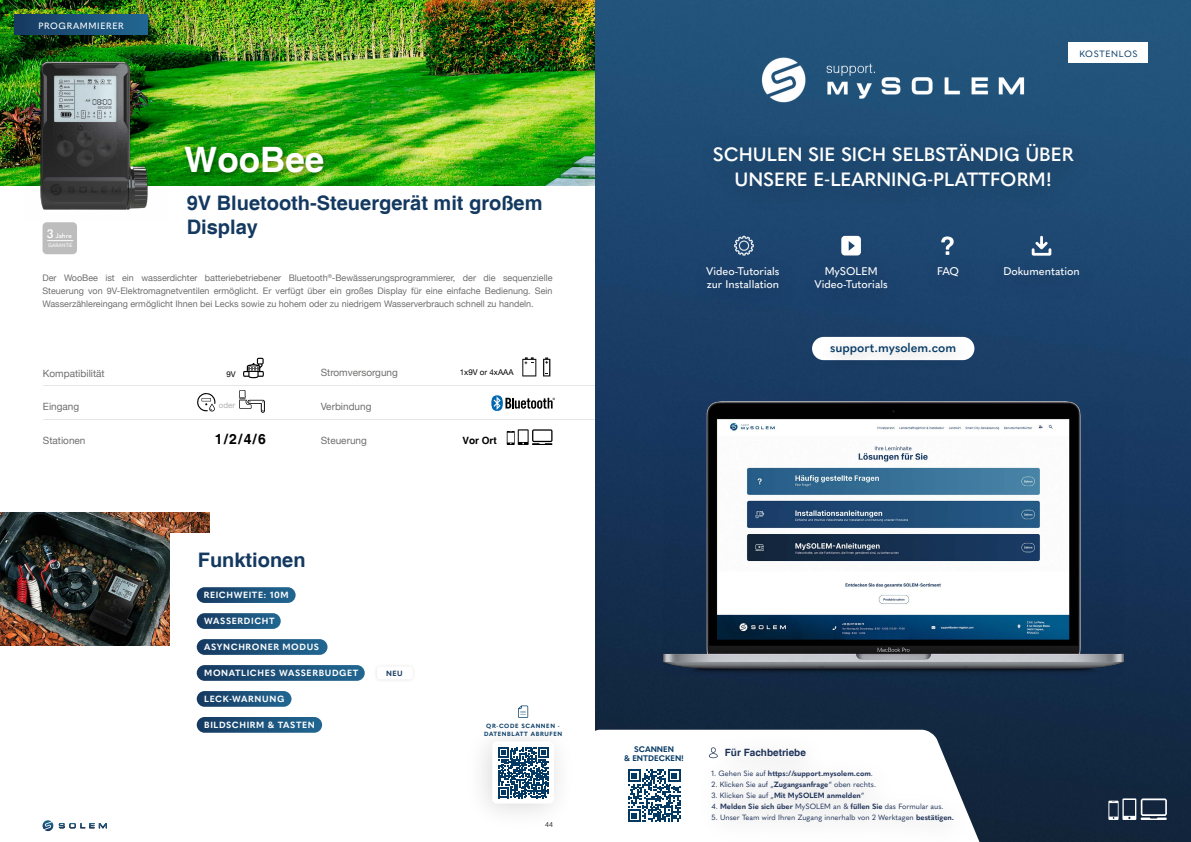
<style>
.page{position:relative;width:1191px;height:842px;background:#fff}
.page>*{position:absolute;margin:0;border:0;box-sizing:border-box;transform-origin:0 0}
.t1{font:700 35px "Helvetica";color:#fff}
.t2{font:700 20px/24px "Helvetica";color:#143961}
.t3{font:600 19px/25px "Quasimoda";color:#fff;text-align:center}
.t4{font:700 14px "Helvetica";color:#000}
.t5{font:600 12.5px "Quasimoda";color:#043964}
.t6{font:500 11px/13px "Quasimoda";color:#fff;text-align:center}
.t7{font:10px "Helvetica Neue";color:#706f6e}
.t8{font:700 10px "Helvetica";color:#1f3359}
.t9{font:700 10px "Helvetica";color:#000}
.t10{font:9px/13px "Helvetica Neue";color:#706f6f;text-align:justify}
.t11{font:500 9px "Quasimoda";letter-spacing:.075em;color:#fff}
.t12{font:9px "Quasimoda";letter-spacing:.07em;color:#043964}
.t13{font:700 8.9px "Quasimoda";letter-spacing:.065em;color:#fff}
.t14{font:700 8px/9px "Quasimoda";color:#043964;text-align:center}
.t15{font:8px "Helvetica Neue";color:#000}
.t16{font:8px "Helvetica Neue";color:#b3b2b2}
.t17{font:7.5px "Quasimoda";color:#1f3359}
.t18{font:700 7.5px "Quasimoda";color:#1f3359}
.t19{font:700 7.5px "Quasimoda";color:#143961}
.t20{font:300 7px "Helvetica";color:#000}
.t21{font:600 6.5px "Quasimoda";color:#fff}
.t22{font:700 6px/7.2px "Quasimoda";letter-spacing:.1em;color:#043964;text-align:center}
.t23{font:500 4.9px "Quasimoda";color:#fff}
.s1{font-size:12.1px}
.s2{font-weight:400}
.s3{font-weight:700}
</style>
<div class="page">
<svg style="left:43px;top:820px;width:64px;height:11px"></svg>
<img style="left:0;top:0;width:595px;height:185px">
<img style="left:26px;top:57px;width:140px;height:153px">
<svg style="left:498px;top:747px;width:50px;height:51px"></svg>
<svg style="left:518px;top:705px;width:10px;height:13px"></svg>
<div style="left:14px;top:14px;width:134px;height:21px;background:linear-gradient(to right,#173a61,#216892)"></div>
<hr style="left:43px;top:419px;width:184px;height:1px;background:#e6e6e7">
<hr style="left:43px;top:385px;width:184px;height:1px;background:#e6e6e7">
<hr style="left:227px;top:419px;width:369px;height:1px;background:#e6e6e7">
<hr style="left:227px;top:385px;width:369px;height:1px;background:#e6e6e7">
<svg style="left:507px;top:429px;width:45px;height:16px"></svg>
<svg style="left:491px;top:395px;width:64px;height:16px"></svg>
<svg style="left:543px;top:357px;width:7px;height:19px"></svg>
<svg style="left:239px;top:390px;width:26px;height:23px"></svg>
<svg style="left:243px;top:358px;width:21px;height:20px"></svg>
<img style="left:0;top:513px;width:209px;height:133px">
<div style="left:170px;top:533px;width:166px;height:128px;background:#fff"></div>
<div style="left:197px;top:639px;width:130px;height:16px;background:linear-gradient(to right,#173a61,#216892);border-radius:8px"></div>
<div style="left:197px;top:717px;width:125px;height:16px;background:linear-gradient(to right,#173a61,#226893);border-radius:8px"></div>
<div style="left:197px;top:613px;width:84px;height:16px;background:linear-gradient(to right,#153960,#266b94);border-radius:8px"></div>
<svg style="left:197px;top:393px;width:18px;height:18px"></svg>
<div style="left:197px;top:691px;width:94px;height:16px;background:linear-gradient(to right,#173a61,#226892);border-radius:8px"></div>
<div style="left:197px;top:665px;width:168px;height:16px;background:linear-gradient(to right,#163960,#246a94);border-radius:8px"></div>
<svg style="left:522px;top:357px;width:14px;height:19px"></svg>
<img style="left:595px;top:0;width:596px;height:842px">
<img style="left:760px;top:55px;width:266px;height:50px">
<div style="left:812px;top:337px;width:162px;height:23px;background:#fff;border-radius:12px"></div>
<div style="left:819px;top:334px;width:152px;height:38px;background:#000;opacity:.3"></div>
<svg style="left:1108px;top:798px;width:58px;height:22px"></svg>
<div style="left:1068px;top:42px;width:80px;height:21px;background:#fff"></div>
<svg style="left:595px;top:730px;width:410px;height:112px"></svg>
<div style="left:707px;top:733px;width:121px;height:50px;background:#fdfdfd"></div>
<div style="left:694px;top:755px;width:279px;height:87px;background:#f9f9f9"></div>
<svg style="left:628px;top:769px;width:66px;height:62px"></svg>
<svg style="left:709px;top:747px;width:8px;height:11px"></svg>
<div style="left:920px;top:252px;width:61px;height:51px;background:#1c436e"></div>
<div style="left:986px;top:253px;width:114px;height:50px;background:#1c446e"></div>
<div style="left:689px;top:253px;width:113px;height:63px;background:#1b406a"></div>
<div style="left:799px;top:252px;width:110px;height:64px;background:#1b416c"></div>
<svg style="left:841px;top:236px;width:20px;height:19px"></svg>
<svg style="left:734px;top:236px;width:20px;height:20px"></svg>
<svg style="left:941px;top:236px;width:12px;height:19px"></svg>
<svg style="left:1031px;top:236px;width:20px;height:20px"></svg>
<img style="left:663px;top:401px;width:460px;height:274px">
<div style="left:373px;top:663px;width:44px;height:20px;background:#fafafa"></div>
<div style="left:377px;top:666px;width:36px;height:13px;background:#fff;border-radius:4px"></div>
<div style="left:696px;top:130px;width:400px;height:84px;background:#1e4871"></div>
<div style="left:182px;top:143px;width:149px;height:36px;background:#000;opacity:.39"></div>
<div style="left:43px;top:222px;width:34px;height:32px;background:#bebdbe;border-radius:4px"></div>
<svg style="left:47px;top:240px;width:26px;height:1px"></svg>
<div style="left:197px;top:587px;width:99px;height:16px;background:linear-gradient(to right,#163a61,#246a94);border-radius:8px"></div>
<p class="t11" style="left:38px;top:19px;width:87px">PROGRAMMIERER</p>
<p class="t21" style="left:47px;top:230px;width:27px"><span class="s1">3</span> Jahre</p>
<p class="t23" style="left:48px;top:242px;width:26px">GARANTIE</p>
<h1 class="t1" style="left:184px;top:138px;width:141px">WooBee</h1>
<h2 class="t2" style="left:187px;top:192px;width:357px">9V Bluetooth-Steuergerät mit großem<br>Display</h2>
<p class="t10" style="left:42px;top:272px;width:511px">Der WooBee ist ein wasserdichter batteriebetriebener Bluetooth<sup>®</sup>-Bewässerungsprogrammierer, der die sequenzielle Steuerung von 9V-Elektromagnetventilen ermöglicht. Er verfügt über ein großes Display für eine einfache Bedienung. Sein Wasserzählereingang ermöglicht Ihnen bei Lecks sowie zu hohem oder zu niedrigem Wasserverbrauch schnell zu handeln.</p>
<p class="t7" style="left:43px;top:366px;width:63px">Kompatibilität</p>
<p class="t15" style="left:226px;top:368px;width:11px">9V</p>
<p class="t7" style="left:321px;top:365px;width:79px">Stromversorgung</p>
<p class="t15" style="left:460px;top:367px;width:55px">1x9V or 4xAAA</p>
<p class="t7" style="left:43px;top:399px;width:38px">Eingang</p>
<p class="t16" style="left:219px;top:400px;width:18px">oder</p>
<p class="t7" style="left:321px;top:399px;width:52px">Verbindung</p>
<p class="t7" style="left:43px;top:433px;width:44px">Stationen</p>
<h3 class="t4" style="left:215px;top:431px;width:53px">1/2/4/6</h3>
<p class="t7" style="left:321px;top:433px;width:48px">Steuerung</p>
<p class="t9" style="left:462px;top:435px;width:36px">Vor Ort</p>
<h2 class="t2" style="left:198px;top:549px;width:109px">Funktionen</h2>
<p class="t13" style="left:204px;top:588px;width:86px">REICHWEITE: 10M</p>
<p class="t13" style="left:204px;top:614px;width:72px">WASSERDICHT</p>
<p class="t13" style="left:204px;top:640px;width:116px">ASYNCHRONER MODUS</p>
<p class="t13" style="left:204px;top:666px;width:156px">MONATLICHES WASSERBUDGET</p>
<p class="t19" style="left:386px;top:667px;width:18px">NEU</p>
<p class="t13" style="left:204px;top:692px;width:82px">LECK-WARNUNG</p>
<p class="t13" style="left:204px;top:718px;width:112px">BILDSCHIRM &amp; TASTEN</p>
<p class="t22" style="left:484px;top:722px;width:80px">QR-CODE SCANNEN -<br>DATENBLATT ABRUFEN</p>
<p class="t20" style="left:545px;top:818px;width:9px">44</p>
<p class="t12" style="left:1079px;top:47px;width:60px">KOSTENLOS</p>
<h3 class="t3" style="left:713px;top:140px;width:362px">SCHULEN SIE SICH SELBSTÄNDIG ÜBER<br>UNSERE E-LEARNING-PLATTFORM!</h3>
<p class="t6" style="left:706px;top:264px;width:75px">Video-Tutorials</p>
<p class="t6" style="left:937px;top:264px;width:24px">FAQ</p>
<p class="t6" style="left:1003px;top:264px;width:78px">Dokumentation</p>
<p class="t6" style="left:706px;top:277px;width:74px">zur Installation</p>
<p class="t6" style="left:814px;top:264px;width:75px">MySOLEM<br>Video-Tutorials</p>
<h3 class="t5" style="left:830px;top:338px;width:128px">support.mysolem.com</h3>
<p class="t14" style="left:624px;top:744px;width:61px">SCANNEN<br>&amp; ENTDECKEN!</p>
<p class="t8" style="left:725px;top:746px;width:83px">Für Fachbetriebe</p>
<p class="t18" style="left:711px;top:767px;width:163px"><span class="s2">1. Gehen Sie auf</span> https://support.mysolem.com<span class="s2">.</span></p>
<p class="t17" style="left:711px;top:778px;width:166px">2. Klicken Sie auf „<span class="s3">Zugangsanfrage</span>“ oben rechts.</p>
<p class="t18" style="left:711px;top:789px;width:154px"><span class="s2">3. Klicken Sie auf „</span>Mit MySOLEM anmelden<span class="s2">“</span></p>
<p class="t17" style="left:711px;top:800px;width:233px">4. <span class="s3">Melden Sie sich über</span> MySOLEM an &amp; <span class="s3">füllen Sie</span> das Formular aus.</p>
<p class="t17" style="left:711px;top:811px;width:244px">5. Unser Team wird Ihren Zugang innerhalb von 2 Werktagen <span class="s3">bestätigen.</span></p>
</div>
